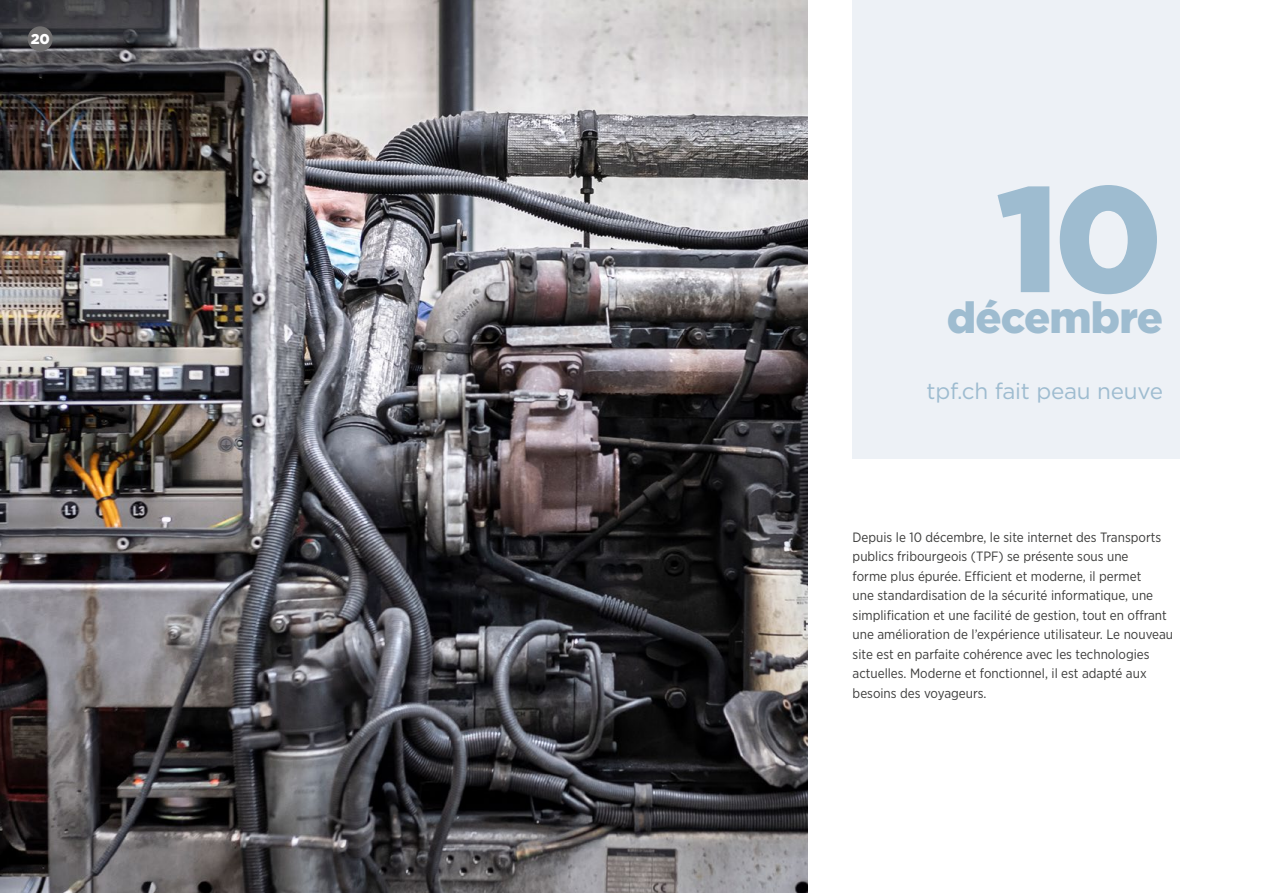
<style>
.page{position:relative;width:1263px;height:893px;background:#fff}
.page>*{position:absolute;margin:0;border:0;box-sizing:border-box;transform-origin:0 0}
.t1{font:900 150px "Gotham";color:#9ebcd0}
.t2{font:900 43.5px "Gotham";letter-spacing:-.02em;color:#9ebcd0}
.t3{font:22.5px "Gotham";letter-spacing:-.01em;color:#9ebcd0}
.t4{font:900 14.25px "Gotham";color:#fff}
.t5{font:13.5px/19.5px "Gotham Narrow";color:#3c3c3b}
</style>
<div class="page">
<div style="left:853px;top:0;width:327px;height:458px;background:#edf1f6"></div>
<img style="left:0;top:0;width:807px;height:893px">
<div style="left:28px;top:26px;width:25px;height:25px;background:#706f6f;border-radius:50%"></div>
<p class="t4" style="left:31px;top:30px;width:21px">20</p>
<h1 class="t1" style="left:996px;top:152px;width:168px">10</h1>
<h2 class="t2" style="left:947px;top:292px;width:218px">décembre</h2>
<h3 class="t3" style="left:926px;top:378px;width:238px">tpf.ch fait peau neuve</h3>
<p class="t5" style="left:853px;top:527px;width:322px">Depuis le 10 décembre, le site internet des Transports publics fribourgeois (TPF) se présente sous une<br>forme plus épurée. Efficient et moderne, il permet<br>une standardisation de la sécurité informatique, une simplification et une facilité de gestion, tout en offrant une amélioration de l’expérience utilisateur. Le nouveau site est en parfaite cohérence avec les technologies actuelles. Moderne et fonctionnel, il est adapté aux besoins des voyageurs.</p>
</div>
